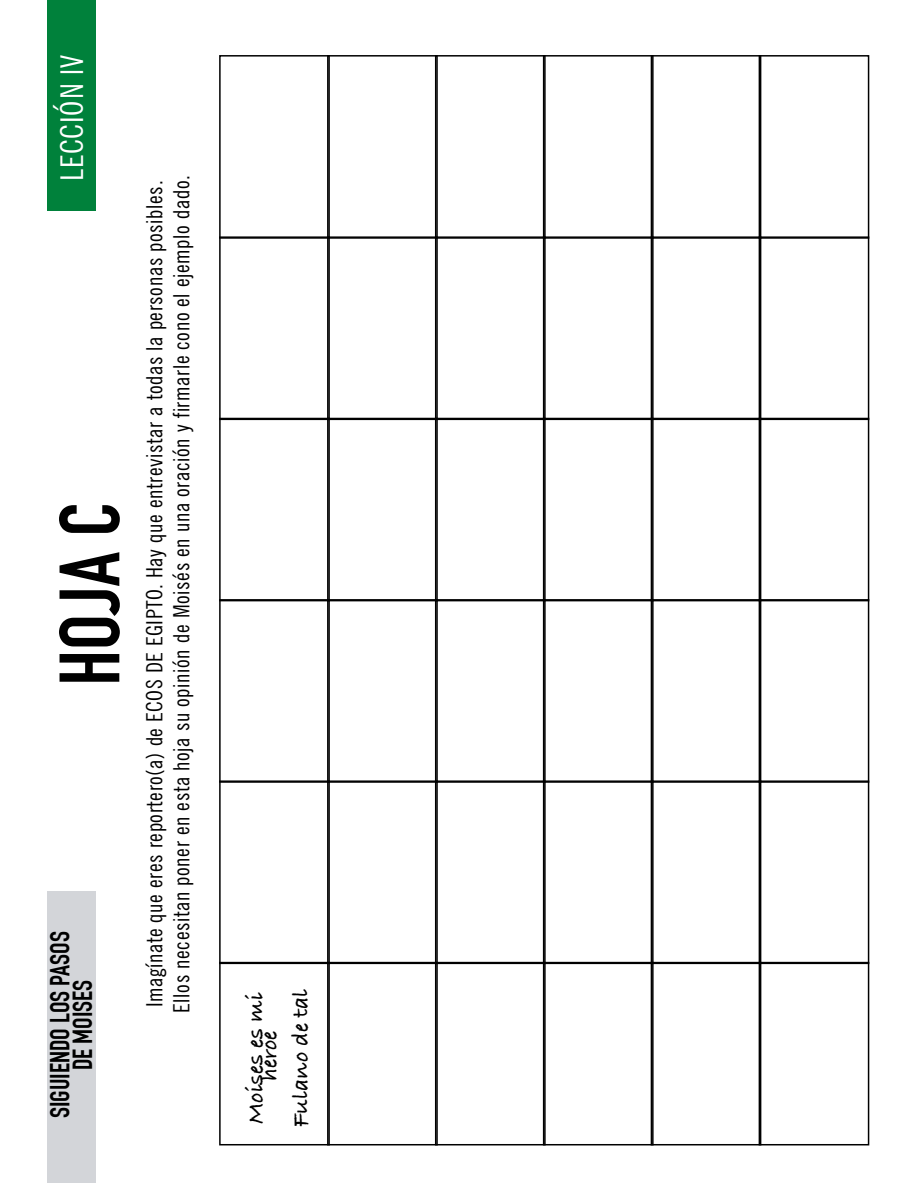
<style>
.page{position:relative;width:918px;height:1188px;background:#fff}
.page>*{position:absolute;margin:0;border:0;box-sizing:border-box;transform-origin:0 0}
.t1{font:700 84px "DIN Condensed";color:#000}
.t2{font:condensed 31.5px "News Gothic BT";letter-spacing:.03em;color:#fff}
.t3{font:700 27px/22.5px "DIN Condensed";color:#000;text-align:center}
.t4{font:700 24px/31.5px "Bradley Hand ITCTT";color:#000;text-align:center}
.t5{font:condensed 22.5px/27px "News Gothic BT";letter-spacing:.03em;color:#000}
</style>
<div class="page">
<div style="left:47px;top:891px;width:49px;height:291px;background:#d3d5d9"></div>
<div style="left:47px;top:0;width:49px;height:210px;background:#00813b"></div>
<div style="left:219px;top:962px;width:111px;height:183px;border:2px solid #000"></div>
<div style="left:435px;top:962px;width:111px;height:183px;border:2px solid #000"></div>
<div style="left:651px;top:962px;width:110px;height:183px;border:2px solid #000"></div>
<div style="left:327px;top:962px;width:111px;height:183px;border:2px solid #000"></div>
<div style="left:543px;top:962px;width:111px;height:183px;border:2px solid #000"></div>
<div style="left:759px;top:962px;width:110px;height:183px;border:2px solid #000"></div>
<div style="left:219px;top:599px;width:111px;height:184px;border:2px solid #000"></div>
<div style="left:327px;top:599px;width:111px;height:184px;border:2px solid #000"></div>
<div style="left:543px;top:599px;width:111px;height:184px;border:2px solid #000"></div>
<div style="left:759px;top:599px;width:110px;height:184px;border:2px solid #000"></div>
<div style="left:219px;top:236px;width:111px;height:184px;border:2px solid #000"></div>
<div style="left:327px;top:236px;width:111px;height:184px;border:2px solid #000"></div>
<div style="left:543px;top:236px;width:111px;height:184px;border:2px solid #000"></div>
<div style="left:759px;top:236px;width:110px;height:184px;border:2px solid #000"></div>
<div style="left:219px;top:780px;width:111px;height:184px;border:2px solid #000"></div>
<div style="left:435px;top:780px;width:111px;height:184px;border:2px solid #000"></div>
<div style="left:651px;top:780px;width:110px;height:184px;border:2px solid #000"></div>
<div style="left:327px;top:780px;width:111px;height:184px;border:2px solid #000"></div>
<div style="left:543px;top:780px;width:111px;height:184px;border:2px solid #000"></div>
<div style="left:759px;top:780px;width:110px;height:184px;border:2px solid #000"></div>
<div style="left:219px;top:418px;width:111px;height:183px;border:2px solid #000"></div>
<div style="left:435px;top:418px;width:111px;height:183px;border:2px solid #000"></div>
<div style="left:651px;top:418px;width:110px;height:183px;border:2px solid #000"></div>
<div style="left:327px;top:418px;width:111px;height:183px;border:2px solid #000"></div>
<div style="left:543px;top:418px;width:111px;height:183px;border:2px solid #000"></div>
<div style="left:759px;top:418px;width:110px;height:183px;border:2px solid #000"></div>
<div style="left:219px;top:55px;width:111px;height:184px;border:2px solid #000"></div>
<div style="left:435px;top:55px;width:111px;height:184px;border:2px solid #000"></div>
<div style="left:651px;top:55px;width:110px;height:184px;border:2px solid #000"></div>
<div style="left:327px;top:55px;width:111px;height:184px;border:2px solid #000"></div>
<div style="left:543px;top:55px;width:111px;height:184px;border:2px solid #000"></div>
<div style="left:759px;top:55px;width:110px;height:184px;border:2px solid #000"></div>
<h2 class="t2" style="left:53px;top:181px;width:128px;rotate:-90deg">LECCIÓN lV</h2>
<h2 class="t2" style="left:53px;top:68px;width:14px;rotate:-90deg">ll</h2>
<h1 class="t1" style="left:41px;top:686px;width:185px;rotate:-90deg">HOJA C</h1>
<p class="t3" style="left:49px;top:1118px;width:188px;rotate:-90deg">SIGUIENDO LOS PASOS<br>DE MOISES</p>
<p class="t5" style="left:141px;top:1013px;width:839px;rotate:-90deg">Imagínate que eres reportero(a) de ECOS DE EGIPTO. Hay que entrevistar a todas la personas posibles.<br>Ellos necesitan poner en esta hoja su opinión de Moisés en una oración y firmarle cono el ejemplo dado.</p>
<p class="t4" style="left:252px;top:1127px;width:140px;rotate:-90deg">heroe<br>Fulano de tal</p>
<p class="t4" style="left:239px;top:1124px;width:133px;rotate:-90deg">Moises es mi</p>
</div>
